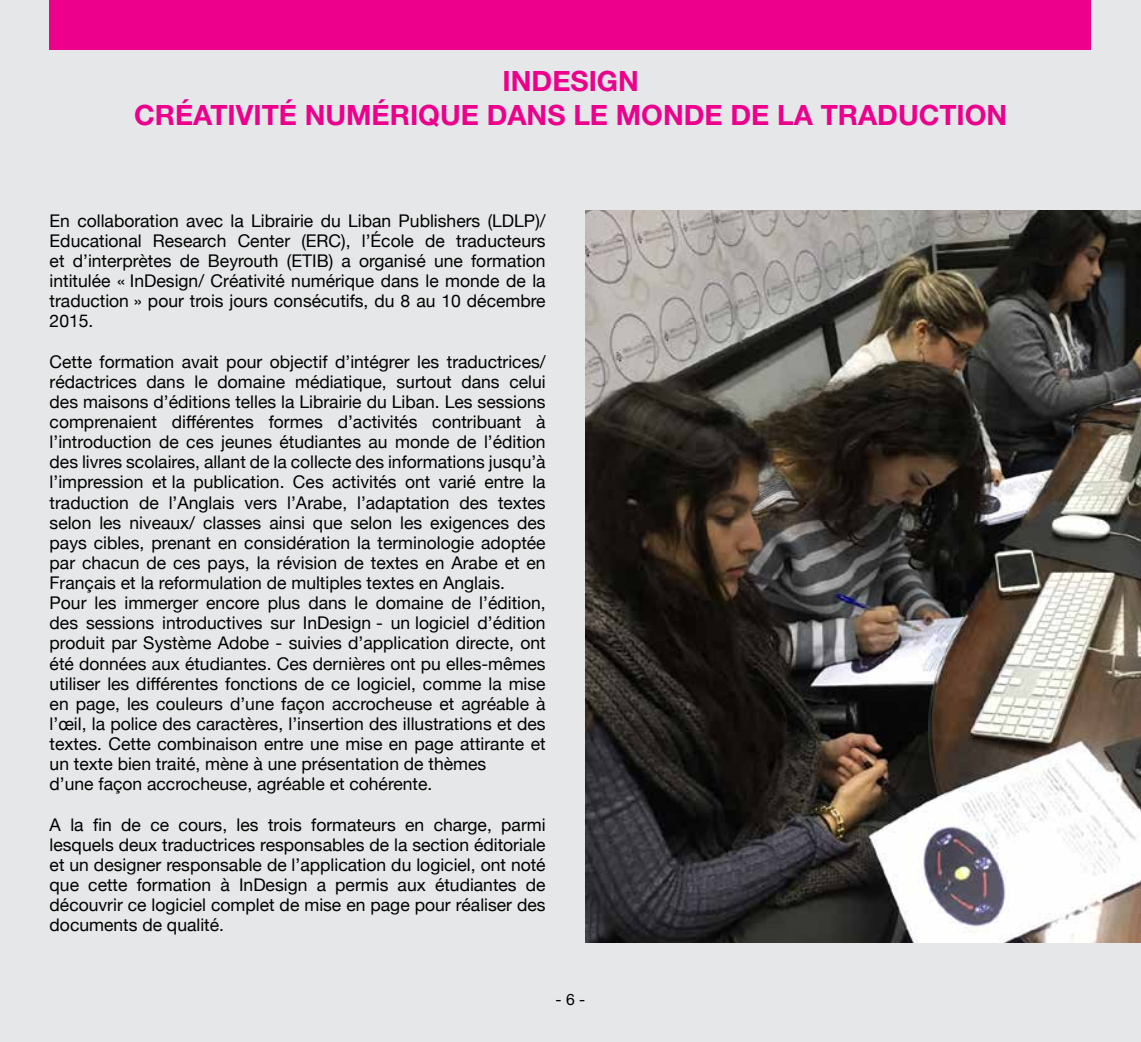
<style>
.page{position:relative;width:1141px;height:1042px;background:#e6e7e8}
.page>*{position:absolute;margin:0;border:0;box-sizing:border-box;transform-origin:0 0}
.t1{font:700 28px "Helvetica Neue";color:#ec008c}
.t2{font:17.5px/20.1px "Helvetica Neue";color:#000;text-align:justify}
.t3{font:15.75px "Helvetica Neue";color:#000}
</style>
<div class="page">
<div style="left:50px;top:0;width:1041px;height:50px;background:#ec008c"></div>
<img style="left:585px;top:210px;width:556px;height:733px">
<h1 class="t1" style="left:503px;top:64px;width:26px">INDESI</h1>
<h1 class="t1" style="left:597px;top:64px;width:39px">GN</h1>
<h1 class="t1" style="left:134px;top:98px;width:193px">CRÉATIVITÉ NUM</h1>
<h1 class="t1" style="left:372px;top:98px;width:157px">ÉRIQUE DANS</h1>
<h1 class="t1" style="left:573px;top:98px;width:65px">LE MON</h1>
<h1 class="t1" style="left:684px;top:98px;width:157px">DE DE LA TRA</h1>
<h1 class="t1" style="left:877px;top:98px;width:40px">DUCTION</h1>
<p class="t2" style="left:50px;top:211px;width:498px">En collaboration avec la Librairie du Liban Publishers (LDLP)/ Educational Research Center (ERC), l’École de traducteurs et d’interprètes de Beyrouth (ETIB) a organisé une formation intitulée « InDesign/ Créativité numérique dans le monde de la traduction » pour trois jours consécutifs, du 8 au 10 décembre 2015.</p>
<p class="t2" style="left:50px;top:352px;width:498px;text-align:left">Cette formation avait pour objectif d’intégrer les traductrices/ rédactrices dans le domaine médiatique, surtout dans celui des maisons d’éditions telles la Librairie du Liban. Les sessions comprenaient différentes formes d’activités contribuant à l’introduction de ces jeunes étudiantes au monde de l’édition des livres scolaires, allant de la collecte des informations jusqu’à l’impression et la publication. Ces activités ont varié entre la traduction de l’Anglais vers l’Arabe, l’adaptation des textes selon les niveaux/ classes ainsi que selon les exigences des pays cibles, prenant en considération la terminologie adoptée par chacun de ces pays, la révision de textes en Arabe et en Français et la reformulation de multiples textes en Anglais.<br>Pour les immerger encore plus dans le domaine de l’édition, des sessions introductives sur InDesign - un logiciel d’édition produit par Système Adobe - suivies d’application directe, ont été données aux étudiantes. Ces dernières ont pu elles-mêmes utiliser les différentes fonctions de ce logiciel, comme la mise en page, les couleurs d’une façon accrocheuse et agréable à l’œil, la police des caractères, l’insertion des illustrations et des textes. Cette combinaison entre une mise en page attirante et un texte bien traité, mène à une présentation de thèmes<br>d’une façon accrocheuse, agréable et cohérente.</p>
<p class="t2" style="left:50px;top:815px;width:498px">A la fin de ce cours, les trois formateurs en charge, parmi lesquels deux traductrices responsables de la section éditoriale et un designer responsable de l’application du logiciel, ont noté que cette formation à InDesign a permis aux étudiantes de découvrir ce logiciel complet de mise en page pour réaliser des documents de qualité.</p>
<p class="t3" style="left:556px;top:990px;width:31px">- 6 -</p>
</div>
